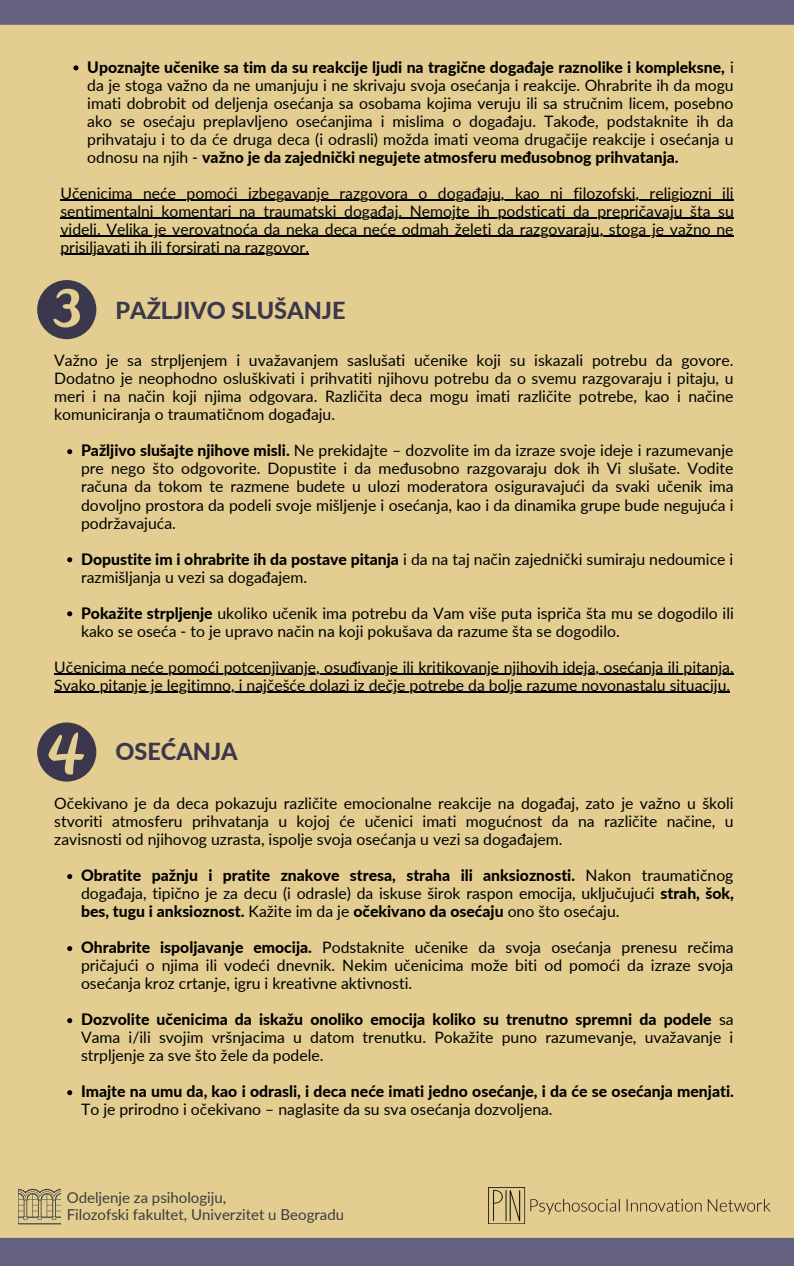
<style>
.page{position:relative;width:794px;height:1266px;background:#fff}
.page>*{position:absolute;margin:0;border:0;box-sizing:border-box;transform-origin:0 0}
.t1{font:800 23.48px "Lato";color:#3b384d}
.t2{font:15.75px/18px "Lato";color:#000;text-align:justify}
.t3{font:800 15.75px/18px "Lato";color:#000}
.t4{font:15px "Lato";color:#393d40}
.s1{font-weight:800}
.s2{font-weight:400}
</style>
<div class="page">
<div style="left:0;top:0;width:793px;height:1266px;background:#e3cd91"></div>
<div style="left:0;top:1238px;width:793px;height:28px;background:#64607f"></div>
<img style="left:488px;top:1187px;width:282px;height:36px">
<svg style="left:18px;top:1189px;width:42px;height:35px"></svg>
<div style="left:0;top:0;width:793px;height:25px;background:#64607f"></div>
<svg style="left:73px;top:65px;width:5px;height:5px"></svg>
<hr style="left:60px;top:200px;width:673px;height:1px;background:#000">
<hr style="left:60px;top:218px;width:673px;height:1px;background:#000">
<hr style="left:60px;top:236px;width:673px;height:1px;background:#000">
<hr style="left:60px;top:254px;width:249px;height:1px;background:#000">
<svg style="left:67px;top:449px;width:5px;height:5px"></svg>
<svg style="left:67px;top:557px;width:5px;height:5px"></svg>
<svg style="left:67px;top:611px;width:5px;height:5px"></svg>
<hr style="left:54px;top:674px;width:679px;height:1px;background:#000">
<hr style="left:54px;top:692px;width:675px;height:1px;background:#000">
<svg style="left:37px;top:722px;width:59px;height:59px"></svg>
<svg style="left:67px;top:874px;width:5px;height:5px"></svg>
<svg style="left:67px;top:946px;width:5px;height:5px"></svg>
<svg style="left:67px;top:1018px;width:5px;height:5px"></svg>
<svg style="left:67px;top:1090px;width:5px;height:5px"></svg>
<svg style="left:37px;top:280px;width:59px;height:59px"></svg>
<p class="t2" style="left:87px;top:58px;width:647px"><span class="s1">Upoznajte učenike sa tim da su reakcije ljudi na tragične događaje raznolike i kompleksne,</span> i da je stoga važno da ne umanjuju i ne skrivaju svoja osećanja i reakcije. Ohrabrite ih da mogu imati dobrobit od deljenja osećanja sa osobama kojima veruju ili sa stručnim licem, posebno ako se osećaju preplavljeno osećanjima i mislima o događaju. Takođe, podstaknite ih da prihvataju i to da će druga deca (i odrasli) možda imati veoma drugačije reakcije i osećanja u odnosu na njih - <span class="s1">važno je da zajednički negujete atmosferu međusobnog prihvatanja.</span></p>
<p class="t2" style="left:60px;top:184px;width:674px">Učenicima neće pomoći izbegavanje razgovora o događaju, kao ni filozofski, religiozni ili sentimentalni komentari na traumatski događaj. Nemojte ih podsticati da prepričavaju šta su videli. Velika je verovatnoća da neka deca neće odmah želeti da razgovaraju, stoga je važno ne prisiljavati ih ili forsirati na razgovor.</p>
<p class="t1" style="left:115px;top:296px;width:231px">PAŽLJIVO SLUŠANJE</p>
<p class="t2" style="left:54px;top:351px;width:680px">Važno je sa strpljenjem i uvažavanjem saslušati učenike koji su iskazali potrebu da govore.<br>Dodatno je neophodno osluškivati i prihvatiti njihovu potrebu da o svemu razgovaraju i pitaju, u meri i na način koji njima odgovara. Različita deca mogu imati različite potrebe, kao i načine komuniciranja o traumatičnom događaju.</p>
<p class="t2" style="left:81px;top:441px;width:654px"><span class="s1">Pažljivo slušajte njihove misli.</span> Ne prekidajte – dozvolite im da izraze svoje ideje i razumevanje pre nego što odgovorite. Dopustite i da međusobno razgovaraju dok ih Vi slušate. Vodite računa da tokom te razmene budete u ulozi moderatora osiguravajući da svaki učenik ima dovoljno prostora da podeli svoje mišljenje i osećanja, kao i da dinamika grupe bude negujuća i podržavajuća.</p>
<p class="t2" style="left:81px;top:549px;width:653px"><span class="s1">Dopustite im i ohrabrite ih da postave pitanja</span> i da na taj način zajednički sumiraju nedoumice i razmišljanja u vezi sa događajem.</p>
<p class="t2" style="left:81px;top:603px;width:654px"><span class="s1">Pokažite strpljenje</span> ukoliko učenik ima potrebu da Vam više puta ispriča šta mu se dogodilo ili kako se oseća - to je upravo način na koji pokušava da razume šta se dogodilo.</p>
<p class="t2" style="left:54px;top:657px;width:680px">Učenicima neće pomoći potcenjivanje, osuđivanje ili kritikovanje njihovih ideja, osećanja ili pitanja.<br>Svako pitanje je legitimno, i najčešće dolazi iz dečje potrebe da bolje razume novonastalu situaciju.</p>
<p class="t1" style="left:115px;top:737px;width:124px">OSEĆANJA</p>
<p class="t2" style="left:54px;top:794px;width:680px">Očekivano je da deca pokazuju različite emocionalne reakcije na događaj, zato je važno u školi stvoriti atmosferu prihvatanja u kojoj će učenici imati mogućnost da na različite načine, u zavisnosti od njihovog uzrasta, ispolje svoja osećanja u vezi sa događajem.</p>
<p class="t2" style="left:81px;top:866px;width:654px"><span class="s1">Obratite pažnju i pratite znakove stresa, straha ili anksioznosti.</span> Nakon traumatičnog događaja, tipično je za decu (i odrasle) da iskuse širok raspon emocija, uključujući <span class="s1">strah, šok, bes, tugu i anksioznost.</span> Kažite im da je <span class="s1">očekivano da osećaju</span> ono što osećaju.</p>
<p class="t2" style="left:81px;top:938px;width:653px"><span class="s1">Ohrabrite ispoljavanje emocija.</span> Podstaknite učenike da svoja osećanja prenesu rečima pričajući o njima ili vodeći dnevnik. Nekim učenicima može biti od pomoći da izraze svoja osećanja kroz crtanje, igru i kreativne aktivnosti.</p>
<p class="t2" style="left:81px;top:1010px;width:654px"><span class="s1">Dozvolite učenicima da iskažu onoliko emocija koliko su trenutno spremni da podele</span> sa Vama i/ili svojim vršnjacima u datom trenutku. Pokažite puno razumevanje, uvažavanje i strpljenje za sve što žele da podele.</p>
<p class="t3" style="left:81px;top:1082px;width:654px">Imajte na umu da, kao i odrasli, i deca neće imati jedno osećanje, i da će se osećanja menjati.<br><span class="s2">To je prirodno i očekivano – naglasite da su sva osećanja dozvoljena.</span></p>
<p class="t4" style="left:67px;top:1188px;width:161px">Odeljenje za psihologiju,</p>
<p class="t4" style="left:67px;top:1205px;width:279px">Filozofski fakultet, Univerzitet u Beogradu</p>
</div>
